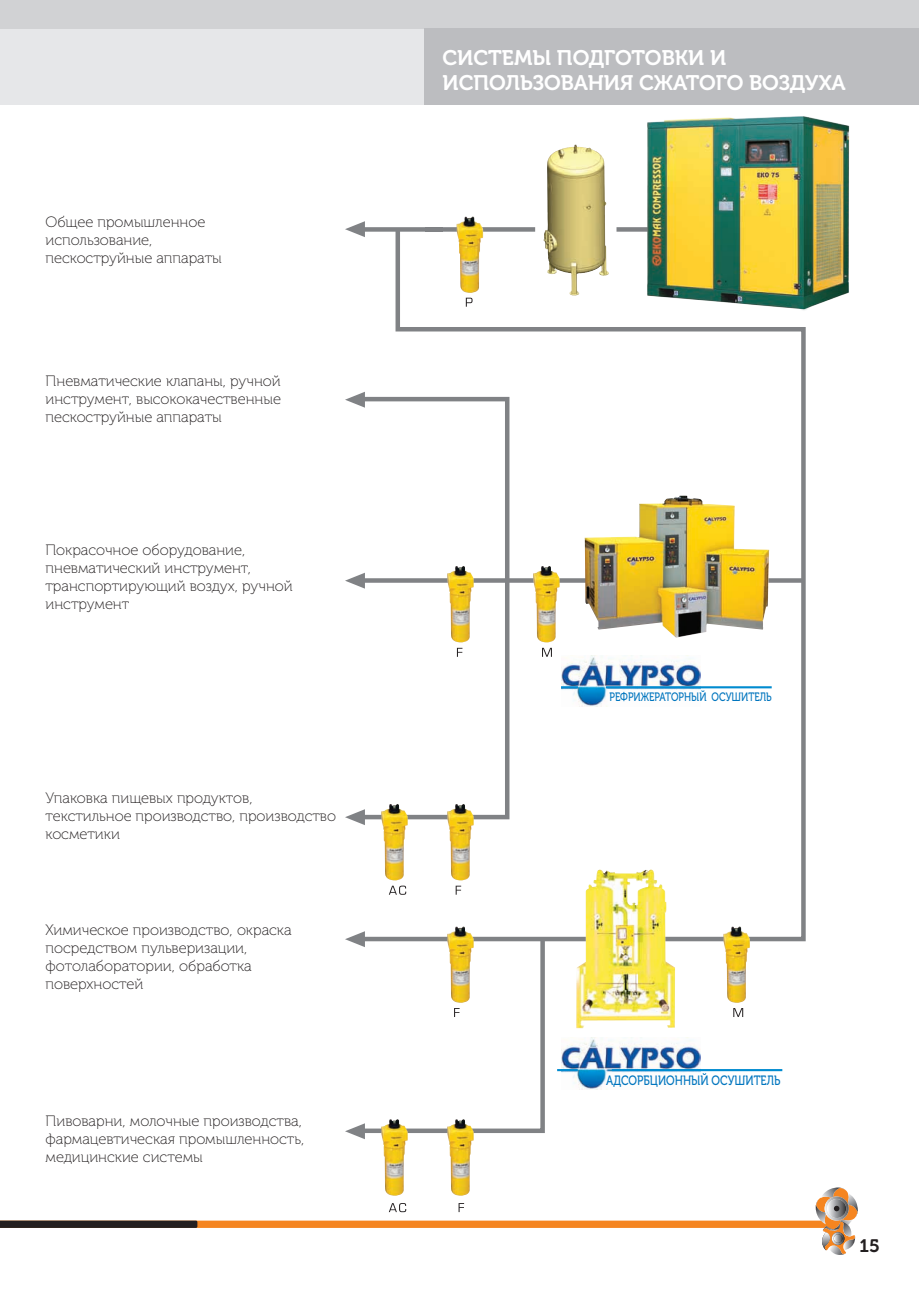
<style>
.page{position:relative;width:919px;height:1289px;background:#fff}
.page>*{position:absolute;margin:0;border:0;box-sizing:border-box;transform-origin:0 0}
.t1{font:21px/25.2px "Museo Cyrl 700";color:#fff}
.t2{font:18px "Museo 700";color:#231f20}
.t3{font:15px/18px "Museo Cyrl 100";color:#231f20}
.t4{font:13.5px "Museo Cyrl 500";color:#0075be;scale:.8 1}
.t5{font:12.15px "Museo Cyrl 500";color:#0075be;scale:.78 1}
</style>
<div class="page">
<div style="left:0;top:0;width:918px;height:105px;background:#e6e7e9"></div>
<div style="left:0;top:0;width:918px;height:28px;background:#d1d2d4"></div>
<div style="left:424px;top:28px;width:494px;height:77px;background:#bcbdc0"></div>
<svg style="left:345px;top:221px;width:20px;height:14px"></svg>
<svg style="left:345px;top:397px;width:7px;height:6px"></svg>
<svg style="left:345px;top:578px;width:7px;height:6px"></svg>
<svg style="left:345px;top:814px;width:13px;height:9px"></svg>
<svg style="left:358px;top:225px;width:448px;height:717px"></svg>
<svg style="left:352px;top:394px;width:159px;height:427px"></svg>
<img style="left:447px;top:803px;width:27px;height:77px">
<img style="left:381px;top:803px;width:27px;height:77px">
<img style="left:448px;top:1139px;width:26px;height:48px">
<img style="left:382px;top:1139px;width:26px;height:48px">
<img style="left:723px;top:926px;width:27px;height:76px">
<img style="left:456px;top:216px;width:27px;height:77px">
<img style="left:447px;top:926px;width:27px;height:5px">
<img style="left:576px;top:869px;width:99px;height:159px">
<img style="left:561px;top:655px;width:139px;height:51px">
<hr style="left:606px;top:686px;width:165px;height:2px;background:#008bd0">
<svg style="left:561px;top:686px;width:17px;height:2px"></svg>
<img style="left:561px;top:1037px;width:139px;height:52px">
<hr style="left:611px;top:1069px;width:171px;height:2px;background:#008bd0">
<hr style="left:557px;top:1069px;width:20px;height:2px;background:#008bd0">
<svg style="left:466px;top:298px;width:6px;height:9px"></svg>
<svg style="left:542px;top:647px;width:10px;height:9px"></svg>
<svg style="left:457px;top:647px;width:5px;height:9px"></svg>
<svg style="left:455px;top:885px;width:6px;height:9px"></svg>
<svg style="left:389px;top:885px;width:17px;height:9px"></svg>
<svg style="left:733px;top:1008px;width:10px;height:8px"></svg>
<svg style="left:345px;top:931px;width:202px;height:208px"></svg>
<svg style="left:0;top:1187px;width:857px;height:67px"></svg>
<img style="left:543px;top:145px;width:48px;height:151px">
<img style="left:641px;top:116px;width:209px;height:197px">
<p class="t3" style="left:45px;top:213px;width:178px">Общее промышленное использование, пескоструйные аппараты</p>
<p class="t3" style="left:45px;top:372px;width:237px;text-align:justify">Пневматические клапаны, ручной инструмент, высококачественные пескоструйные аппараты</p>
<p class="t3" style="left:45px;top:541px;width:249px">Покрасочное оборудование, пневматический инструмент, транспортирующий воздух, ручной инструмент</p>
<p class="t3" style="left:45px;top:789px;width:292px">Упаковка пищевых продуктов, текстильное производство, производство косметики</p>
<p class="t3" style="left:45px;top:921px;width:247px">Химическое производство, окраска посредством пульверизации, фотолаборатории, обработка поверхностей</p>
<p class="t3" style="left:45px;top:1112px;width:260px">Пивоварни, молочные производства, фармацевтическая промышленность, медицинские системы</p>
<p class="t1" style="left:442px;top:45px;width:405px">СИСТЕМЫ ПОДГОТОВКИ И<br>ИСПОЛЬЗОВАНИЯ СЖАТОГО ВОЗДУХА</p>
<p class="t5" style="left:609px;top:690px;width:209px">РЕФРИЖЕРАТОРНЫЙ ОСУШИТЕЛЬ</p>
<p class="t4" style="left:606px;top:1073px;width:219px">АДСОРБЦИОННЫЙ ОСУШИТЕЛЬ</p>
<p class="t2" style="left:859px;top:1235px;width:22px">15</p>
</div>
